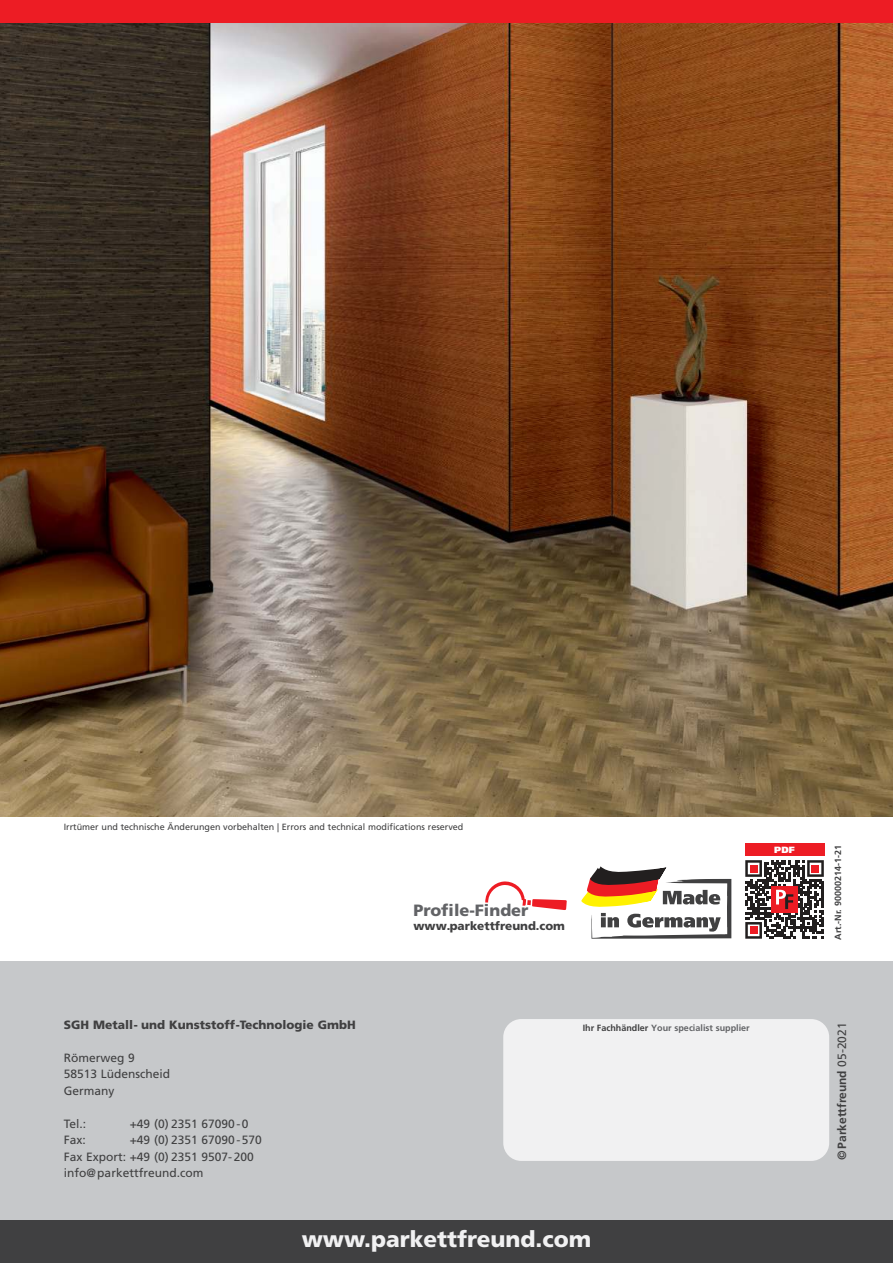
<style>
.page{position:relative;width:893px;height:1263px;background:#fff}
.page>*{position:absolute;margin:0;border:0;box-sizing:border-box;transform-origin:0 0}
.t1{font:900 22.5px "Frutiger LT Std";color:#f1f1f2}
.t2{font:900 16.35px "Frutiger";color:#626366}
.t3{font:12px/16.5px "Frutiger";color:#404041}
.t4{font:900 12px "Frutiger";color:#404041}
.t5{font:700 12px "Frutiger";color:#404041}
.t6{font:900 11.85px "Frutiger";color:#404041}
.t7{font:9px "Frutiger";color:#404041}
.t8{font:700 9px "Frutiger";color:#626366}
.t9{font:700 9px "Frutiger";color:#404041}
.t10{font:900 9px "Frutiger CE";color:#fff}
.s1{color:#404041}
.s2{font-weight:400}
</style>
<div class="page">
<div style="left:0;top:0;width:893px;height:23px;background:#ed1c24"></div>
<div style="left:0;top:961px;width:893px;height:261px;background:#c6c8ca"></div>
<div style="left:503px;top:1019px;width:326px;height:142px;background:#f1f1f2;border-radius:18px"></div>
<div style="left:0;top:1220px;width:893px;height:43px;background:#404041"></div>
<img style="left:0;top:23px;width:893px;height:793px">
<svg style="left:581px;top:866px;width:150px;height:73px"></svg>
<svg style="left:745px;top:860px;width:79px;height:79px"></svg>
<div style="left:745px;top:843px;width:79px;height:13px;background:#ed1c24"></div>
<svg style="left:485px;top:881px;width:82px;height:29px"></svg>
<p class="t7" style="left:64px;top:823px;width:401px">Irrtümer und technische Änderungen vorbehalten | Errors and technical modifications reserved</p>
<h2 class="t2" style="left:413px;top:903px;width:117px">Profile-Finder</h2>
<p class="t6" style="left:413px;top:921px;width:153px">www.parkettfreund.com</p>
<p class="t10" style="left:774px;top:845px;width:22px">PDF</p>
<p class="t9" style="left:834px;top:940px;width:96px;rotate:-90deg">Art.-Nr. 90000214-1-21</p>
<p class="t4" style="left:64px;top:1019px;width:294px">SGH Metall- und Kunststoff-Technologie GmbH</p>
<p class="t3" style="left:64px;top:1050px;width:108px">Römerweg 9<br>58513 Lüdenscheid<br>Germany</p>
<p class="t3" style="left:64px;top:1116px;width:24px">Tel.:</p>
<p class="t3" style="left:130px;top:1116px;width:120px">+49 (0) 2351 67090 - 0</p>
<p class="t3" style="left:64px;top:1133px;width:24px">Fax:</p>
<p class="t3" style="left:64px;top:1133px;width:200px;text-indent:66px">+49 (0) 2351 67090 - 570<br>Fax Export: +49 (0) 2351 9507- 200 info@ parkettfreund.com</p>
<p class="t8" style="left:583px;top:1024px;width:169px"><span class="s1">Ihr Fachhändler</span> Your specialist supplier</p>
<p class="t5" style="left:837px;top:1160px;width:139px;rotate:-90deg">© Parkettfreund <span class="s2">05-2021</span></p>
<h1 class="t1" style="left:302px;top:1230px;width:291px">www.parkettfreund.com</h1>
</div>
